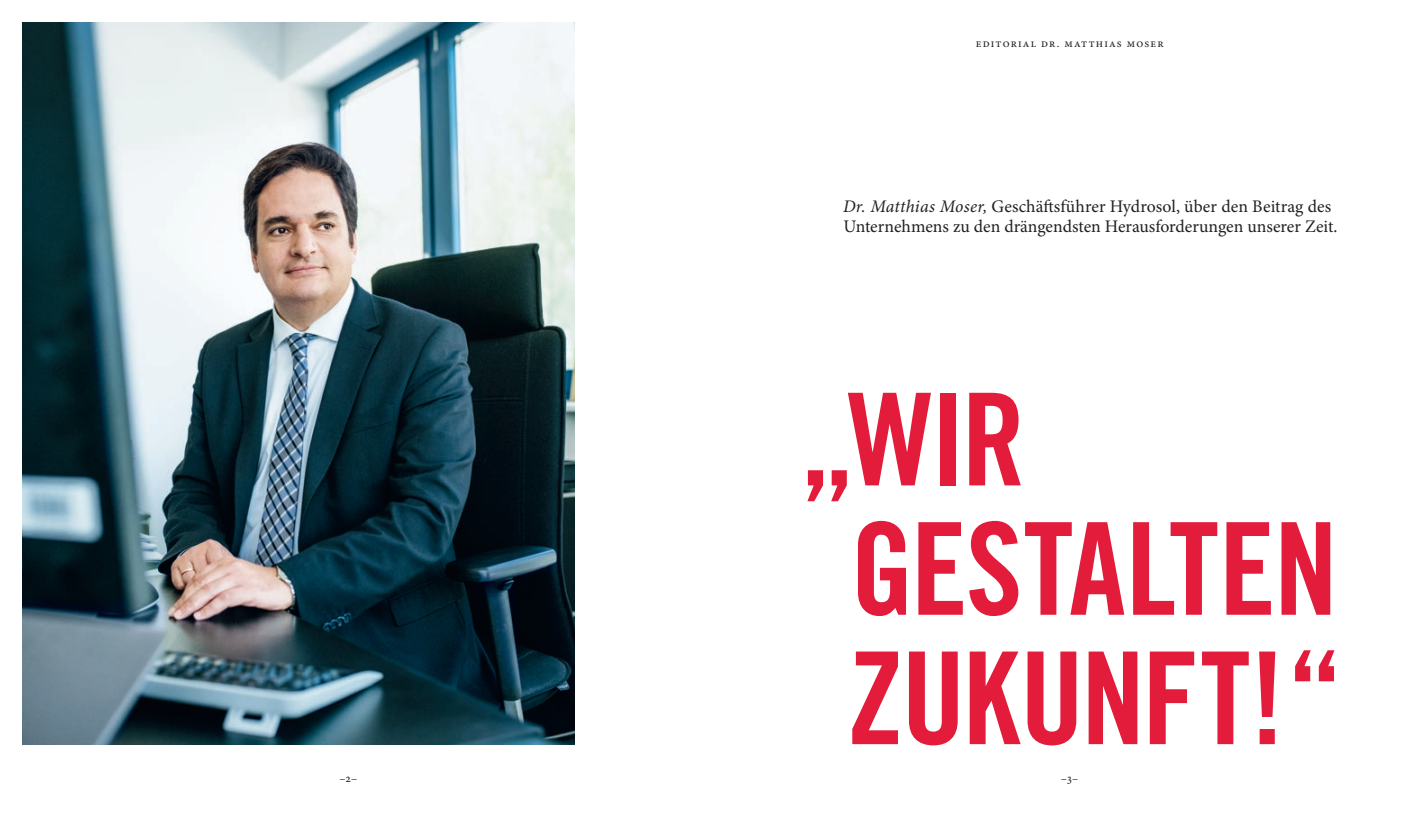
<style>
.page{position:relative;width:1418px;height:815px;background:#fff}
.page>*{position:absolute;margin:0;border:0;box-sizing:border-box;transform-origin:0 0}
.t1{font:128.25px/129.4px "Trade Gothic Bold Cond Twenty";letter-spacing:-.02em;color:#e41c3b}
.t2{font:17.62px/20.1px "Minion Pro";letter-spacing:-.005em;color:#231f20}
.t3{font:11.88px "Minion Pro";letter-spacing:.095em;color:#231f20}
.s1{font-style:italic}
</style>
<div class="page">
<img style="left:22px;top:22px;width:552px;height:722px">
<p class="t3" style="left:975px;top:35px;width:189px">editorial dr. matthias moser</p>
<p class="t2" style="left:843px;top:197px;width:496px"><span class="s1">Dr. Matthias Moser,</span> Geschäftsführer Hydrosol, über den Beitrag des<br>Unternehmens zu den drängendsten Herausforderungen unserer Zeit.</p>
<h1 class="t1" style="left:846px;top:374px;width:498px;text-indent:-48px">„WIR<br>GESTALTEN<br>ZUKUNFT!“</h1>
<p class="t3" style="left:339px;top:770px;width:19px">–2–</p>
<p class="t3" style="left:1060px;top:770px;width:19px">–3–</p>
</div>
